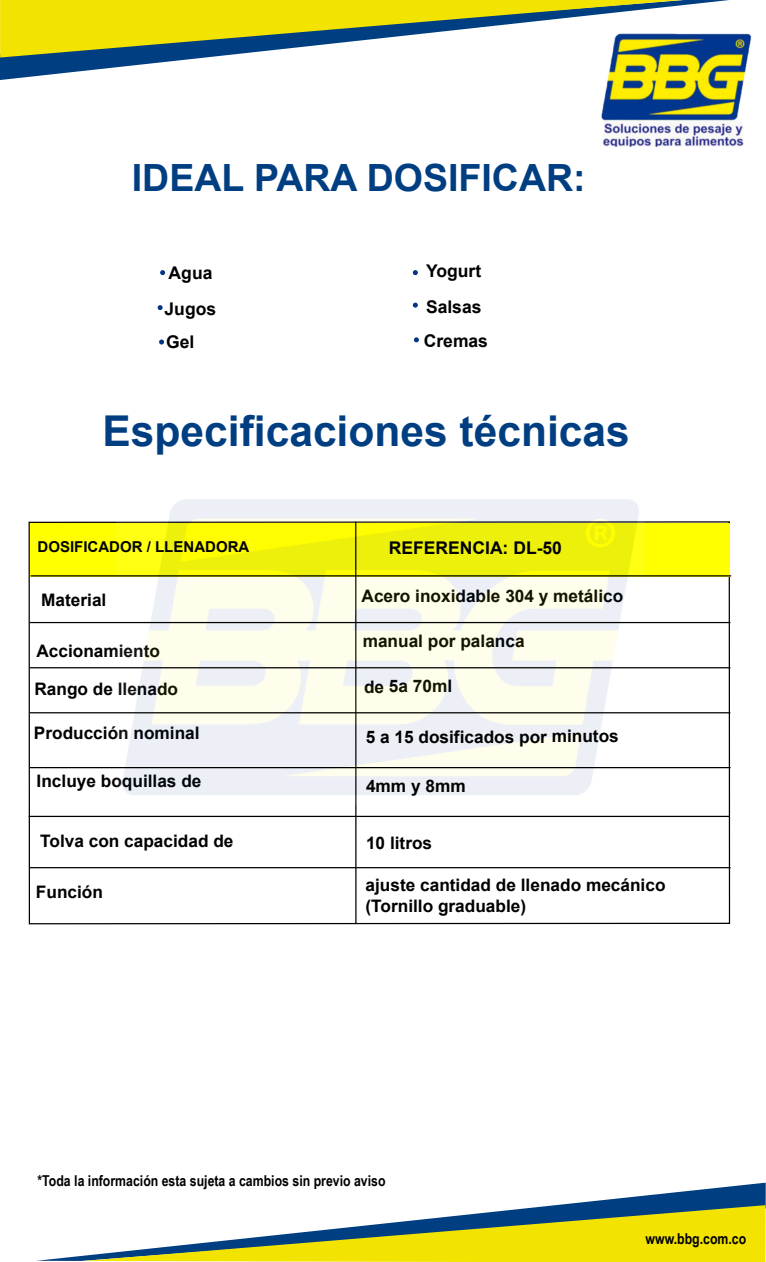
<style>
.page{position:relative;width:766px;height:1262px;background:#fff}
.page>*{position:absolute;margin:0;border:0;box-sizing:border-box;transform-origin:0 0}
.t1{font:700 42.5px "Arial";color:#003e82}
.t2{font:700 37.5px "Arial";color:#003e82}
.t3{font:700 17.5px/36.2px "Arial";color:#000}
.t4{font:700 17.25px/20.8px "Arial";color:#000}
.t5{font:700 15px "Arial Narrow";color:#000}
.t6{font:700 15px "Arial";color:#000}
</style>
<div class="page">
<svg style="left:0;top:0;width:729px;height:80px"></svg>
<svg style="left:0;top:0;width:682px;height:58px;fill:#f3e300"></svg>
<svg style="left:44px;top:1182px;width:721px;height:78px"></svg>
<svg style="left:83px;top:1205px;width:682px;height:56px"></svg>
<img style="left:599px;top:32px;width:152px;height:115px">
<svg style="left:28px;top:521px;width:702px;height:404px"></svg>
<div style="left:30px;top:522px;width:699px;height:54px;background:#ff0"></div>
<hr style="left:355px;top:521px;width:1px;height:402px;background:#000">
<img style="left:116px;top:499px;width:528px;height:305px">
<hr style="left:31px;top:575px;width:700px;height:1px;background:#000">
<hr style="left:30px;top:622px;width:700px;height:1px;background:#000">
<hr style="left:30px;top:667px;width:700px;height:1px;background:#000">
<hr style="left:30px;top:712px;width:700px;height:1px;background:#000">
<hr style="left:30px;top:767px;width:700px;height:1px;background:#000">
<hr style="left:29px;top:815px;width:700px;height:2px;background:#000">
<hr style="left:30px;top:867px;width:700px;height:1px;background:#000">
<svg style="left:412px;top:302px;width:6px;height:6px"></svg>
<svg style="left:412px;top:270px;width:6px;height:5px"></svg>
<svg style="left:158px;top:305px;width:4px;height:5px"></svg>
<svg style="left:160px;top:270px;width:5px;height:5px"></svg>
<svg style="left:414px;top:337px;width:5px;height:5px"></svg>
<svg style="left:159px;top:339px;width:5px;height:5px"></svg>
<h2 class="t2" style="left:132px;top:152px;width:455px">IDEAL PARA DOSIFICAR:</h2>
<p class="t3" style="left:164px;top:255px;width:53px">Agua<br>Jugos</p>
<p class="t3" style="left:426px;top:254px;width:57px;line-height:35.4px">Yogurt<br>Salsas</p>
<p class="t3" style="left:166px;top:324px;width:30px">Gel</p>
<p class="t3" style="left:423px;top:322px;width:66px">Cremas</p>
<h1 class="t1" style="left:102px;top:401px;width:528px">Especificaciones técnicas</h1>
<p class="t6" style="left:38px;top:536px;width:213px">DOSIFICADOR / LLENADORA</p>
<p class="t3" style="left:388px;top:529px;width:175px">REFERENCIA: DL-50</p>
<p class="t4" style="left:41px;top:589px;width:67px">Material</p>
<p class="t4" style="left:36px;top:641px;width:125px">Accionamiento</p>
<p class="t4" style="left:34px;top:679px;width:145px">Rango de llenado</p>
<p class="t4" style="left:34px;top:723px;width:167px">Producción nominal</p>
<p class="t4" style="left:37px;top:771px;width:166px">Incluye boquillas de</p>
<p class="t4" style="left:361px;top:586px;width:263px">Acero inoxidable 304 y metálico</p>
<p class="t4" style="left:362px;top:631px;width:163px">manual por palanca</p>
<p class="t4" style="left:364px;top:676px;width:90px">de 5a 70ml</p>
<p class="t4" style="left:365px;top:726px;width:254px">5 a 15 dosificados por minutos</p>
<p class="t4" style="left:366px;top:775px;width:101px">4mm y 8mm</p>
<p class="t4" style="left:40px;top:830px;width:195px">Tolva con capacidad de</p>
<p class="t4" style="left:366px;top:833px;width:68px">10 litros</p>
<p class="t4" style="left:36px;top:882px;width:69px">Función</p>
<p class="t4" style="left:365px;top:874px;width:301px">ajuste cantidad de llenado mecánico (Tornillo graduable)</p>
<p class="t5" style="left:38px;top:1168px;width:349px">*Toda la información esta sujeta a cambios sin previo aviso</p>
<p class="t5" style="left:645px;top:1227px;width:102px">www.bbg.com.co</p>
</div>
